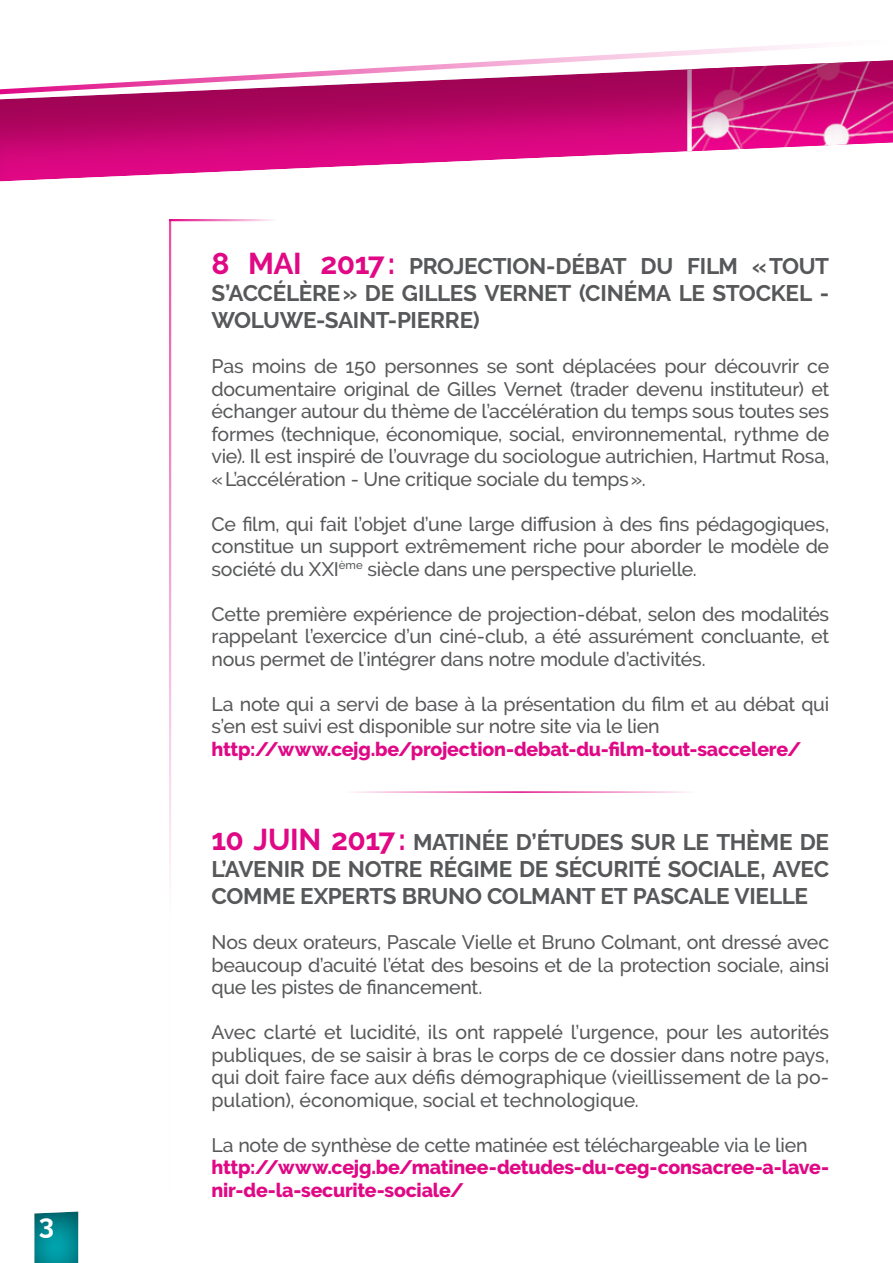
<style>
.page{position:relative;width:893px;height:1263px;background:#fff}
.page>*{position:absolute;margin:0;border:0;box-sizing:border-box;transform-origin:0 0}
.t1{font:700 27.3px "Raleway";color:#fff}
.t2{font:700 22.5px/27px "Raleway";letter-spacing:-.015em;color:#57585a;text-align:justify}
.t3{font:500 19.5px/22.5px "Raleway";letter-spacing:-.015em;color:#57585a;text-align:justify}
.t4{font:800 19.5px/22.5px "Raleway";letter-spacing:-.015em;color:#e00885}
.s1{font-size:30px;color:#e00885}
</style>
<div class="page">
<div style="left:32px;top:1211px;width:46px;height:52px;background:#231f20;opacity:.6"></div>
<svg style="left:0;top:95px;width:893px;height:87px"></svg>
<svg style="left:0;top:44px;width:893px;height:51px"></svg>
<hr style="left:169px;top:220px;width:2px;height:979px;background:#e00885">
<hr style="left:169px;top:219px;width:107px;height:2px;background:#e00885">
<hr style="left:345px;top:791px;width:350px;height:2px;background:#e00885">
<p class="t1" style="left:39px;top:1209px;width:17px">3</p>
<p class="t2" style="left:212px;top:253px;width:619px"><span class="s1">8 MAI 2017:</span> PROJECTION-DÉBAT DU FILM «TOUT S’ACCÉLÈRE» DE GILLES VERNET (CINÉMA LE STOCKEL - WOLUWE-SAINT-PIERRE)</p>
<p class="t3" style="left:212px;top:355px;width:619px">Pas moins de 150 personnes se sont déplacées pour découvrir ce documentaire original de Gilles Vernet (trader devenu instituteur) et échanger autour du thème de l’accélération du temps sous toutes ses formes (technique, économique, social, environnemental, rythme de vie). Il est inspiré de l’ouvrage du sociologue autrichien, Hartmut Rosa, «L’accélération - Une critique sociale du temps».</p>
<p class="t3" style="left:212px;top:513px;width:619px">Ce film, qui fait l’objet d’une large diffusion à des fins pédagogiques, constitue un support extrêmement riche pour aborder le modèle de société du XXI<sup>ème</sup> siècle dans une perspective plurielle.</p>
<p class="t3" style="left:212px;top:603px;width:619px">Cette première expérience de projection-débat, selon des modalités rappelant l’exercice d’un ciné-club, a été assurément concluante, et nous permet de l’intégrer dans notre module d’activités.</p>
<p class="t3" style="left:212px;top:693px;width:619px">La note qui a servi de base à la présentation du film et au débat qui s’en est suivi est disponible sur notre site via le lien</p>
<p class="t4" style="left:212px;top:738px;width:591px">http://www.cejg.be/projection-debat-du-film-tout-saccelere/</p>
<p class="t2" style="left:212px;top:829px;width:619px"><span class="s1">10 JUIN 2017:</span> MATINÉE D’ÉTUDES SUR LE THÈME DE L’AVENIR DE NOTRE RÉGIME DE SÉCURITÉ SOCIALE, AVEC COMME EXPERTS BRUNO COLMANT ET PASCALE VIELLE</p>
<p class="t3" style="left:212px;top:931px;width:619px">Nos deux orateurs, Pascale Vielle et Bruno Colmant, ont dressé avec beaucoup d’acuité l’état des besoins et de la protection sociale, ainsi que les pistes de financement.</p>
<p class="t3" style="left:212px;top:1021px;width:619px">Avec clarté et lucidité, ils ont rappelé l’urgence, pour les autorités publiques, de se saisir à bras le corps de ce dossier dans notre pays, qui doit faire face aux défis démographique (vieillissement de la po&shy;pulation), économique, social et technologique.</p>
<p class="t3" style="left:212px;top:1134px;width:598px">La note de synthèse de cette matinée est téléchargeable via le lien</p>
<p class="t4" style="left:212px;top:1156px;width:619px">http://www.cejg.be/matinee-detudes-du-ceg-consacree-a-lave&shy;nir-de-la-securite-sociale/</p>
</div>
